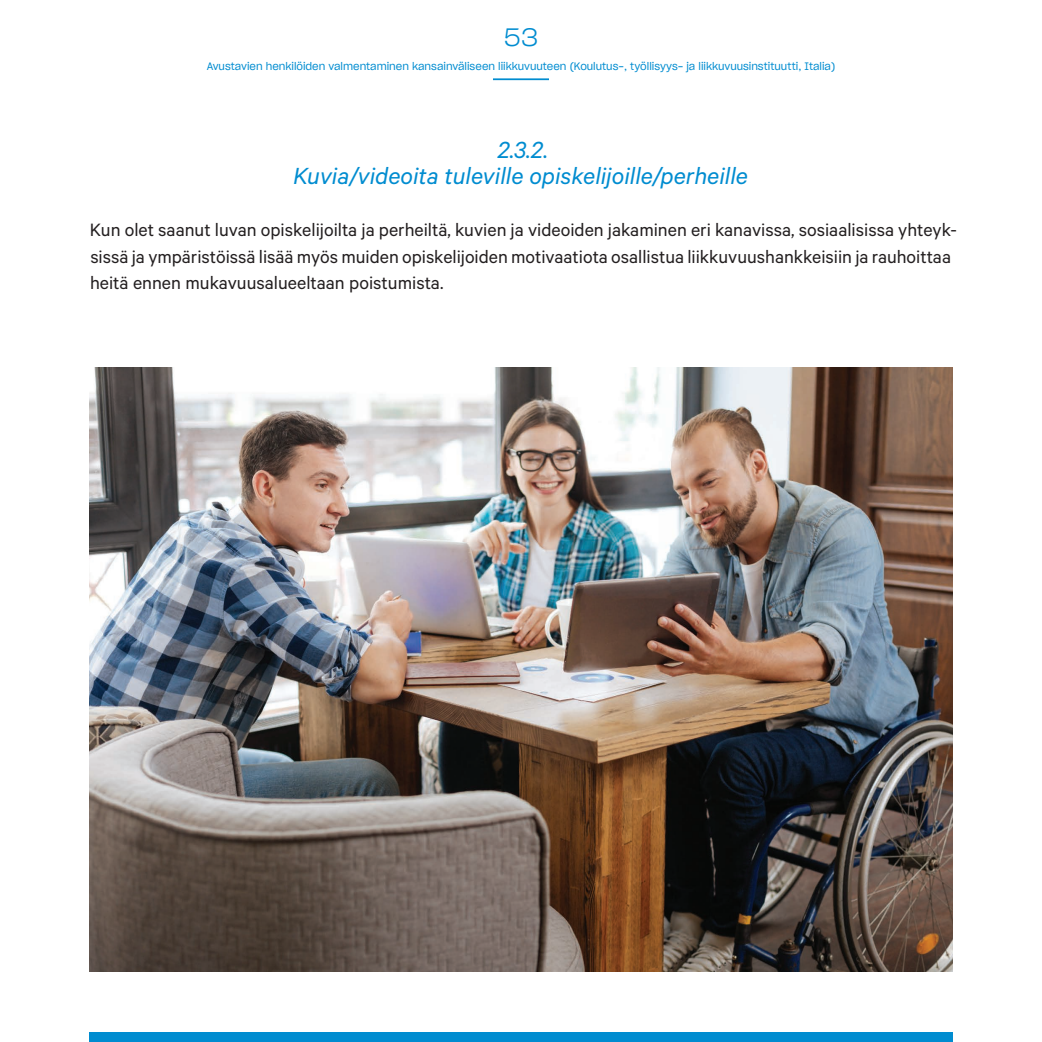
<style>
.page{position:relative;width:1042px;height:1042px;background:#fff}
.page>*{position:absolute;margin:0;border:0;box-sizing:border-box;transform-origin:0 0}
.t1{font:italic 26.25px/26.2px "Calibre";color:#008cd0;text-align:center}
.t2{font:24.5px "Sharp Grotesk Light 21";color:#008cd0}
.t3{font:20.12px/26.2px "Calibre";color:#231f20}
.t4{font:10.5px "Sharp Grotesk Book 19";color:#008cd0}
</style>
<div class="page">
<hr style="left:493px;top:78px;width:56px;height:2px;background:#008cd0">
<div style="left:89px;top:1032px;width:863px;height:10px;background:#008cd0"></div>
<img style="left:89px;top:368px;width:863px;height:603px">
<p class="t2" style="left:503px;top:18px;width:36px">53</p>
<p class="t4" style="left:207px;top:58px;width:630px">Avustavien henkilöiden valmentaminen kansainväliseen liikkuvuuteen (Koulutus-, työllisyys- ja liikkuvuusinstituutti, Italia)</p>
<h1 class="t1" style="left:293px;top:135px;width:456px">2.3.2.<br>Kuvia/videoita tuleville opiskelijoille/perheille</h1>
<p class="t3" style="left:90px;top:216px;width:868px">Kun olet saanut luvan opiskelijoilta ja perheiltä, kuvien ja videoiden jakaminen eri kanavissa, sosiaalisissa yhteyk&shy;sissä ja ympäristöissä lisää myös muiden opiskelijoiden motivaatiota osallistua liikkuvuushankkeisiin ja rauhoittaa heitä ennen mukavuusalueeltaan poistumista.</p>
</div>
